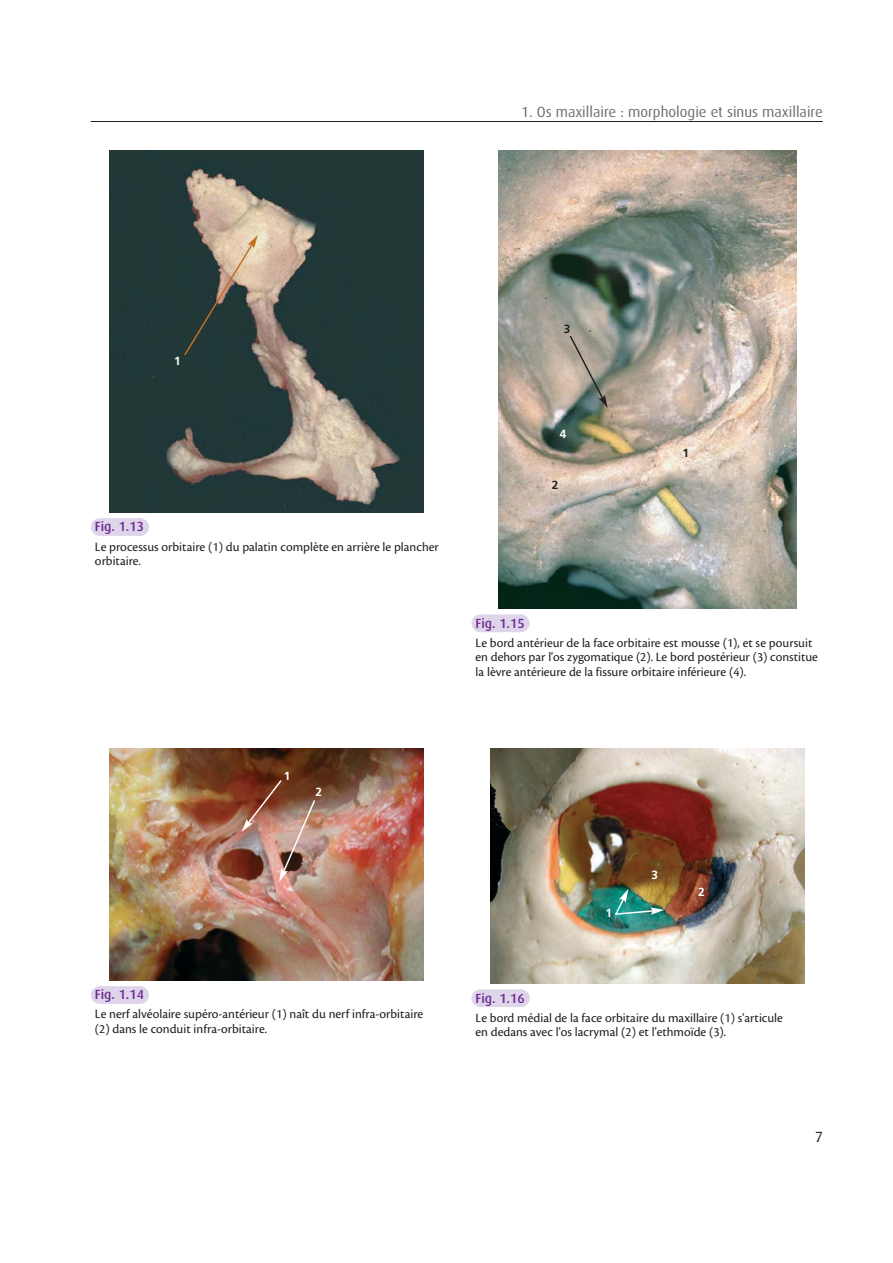
<style>
.page{position:relative;width:893px;height:1263px;background:#fff}
.page>*{position:absolute;margin:0;border:0;box-sizing:border-box;transform-origin:0 0}
.t1{font:14.7px "Dax";color:#6d6e70}
.t2{font:14.7px "Dax";color:#231f20}
.t3{font:13.35px/14.5px "Cronos Pro";color:#231f20}
.t4{font:500 13.35px "Dax";color:#6f2b91}
.t5{font:700 11.85px "Frutiger";color:#fff}
.t6{font:700 11.85px "Frutiger";color:#231f20}
</style>
<div class="page">
<hr style="left:91px;top:121px;width:732px;height:1px;background:#231f20">
<img style="left:110px;top:150px;width:313px;height:362px">
<svg style="left:183px;top:235px;width:75px;height:122px;background:#595e55"></svg>
<div style="left:100px;top:518px;width:39px;height:18px;background:#ded5ea"></div>
<svg style="left:139px;top:518px;width:1px;height:18px"></svg>
<img style="left:110px;top:749px;width:313px;height:231px">
<img style="left:242px;top:778px;width:74px;height:104px">
<div style="left:100px;top:986px;width:39px;height:18px;background:#ded5ea"></div>
<svg style="left:139px;top:986px;width:1px;height:18px"></svg>
<img style="left:498px;top:150px;width:298px;height:459px">
<svg style="left:568px;top:334px;width:40px;height:74px;background:#989589"></svg>
<div style="left:480px;top:614px;width:40px;height:18px;background:#ded5ea"></div>
<svg style="left:500px;top:614px;width:21px;height:18px"></svg>
<img style="left:490px;top:749px;width:314px;height:234px">
<svg style="left:614px;top:889px;width:50px;height:28px"></svg>
<div style="left:480px;top:989px;width:40px;height:18px;background:#ded5ea"></div>
<svg style="left:500px;top:989px;width:21px;height:18px"></svg>
<p class="t1" style="left:521px;top:105px;width:303px">1. Os maxillaire : morphologie et sinus maxillaire</p>
<p class="t5" style="left:174px;top:356px;width:8px">1</p>
<p class="t4" style="left:95px;top:519px;width:50px">Fig. 1.13</p>
<p class="t3" style="left:95px;top:540px;width:345px">Le processus orbitaire (1) du palatin complète en arrière le plancher orbitaire.</p>
<p class="t6" style="left:564px;top:324px;width:8px">3</p>
<p class="t5" style="left:560px;top:429px;width:8px">4</p>
<p class="t6" style="left:552px;top:480px;width:8px">2</p>
<p class="t6" style="left:683px;top:449px;width:8px">1</p>
<p class="t4" style="left:476px;top:615px;width:50px">Fig. 1.15</p>
<p class="t3" style="left:476px;top:636px;width:344px">Le bord antérieur de la face orbitaire est mousse (1), et se poursuit en dehors par l'os zygomatique (2). Le bord postérieur (3) constitue la lèvre antérieure de la fissure orbitaire inférieure (4).</p>
<p class="t5" style="left:284px;top:771px;width:8px">1</p>
<p class="t5" style="left:315px;top:787px;width:8px">2</p>
<p class="t4" style="left:95px;top:987px;width:50px">Fig. 1.14</p>
<p class="t3" style="left:95px;top:1008px;width:330px">Le nerf alvéolaire supéro-antérieur (1) naît du nerf infra-orbitaire (2) dans le conduit infra-orbitaire.</p>
<p class="t5" style="left:605px;top:908px;width:8px">1</p>
<p class="t5" style="left:651px;top:870px;width:8px">3</p>
<p class="t5" style="left:698px;top:887px;width:8px">2</p>
<p class="t4" style="left:476px;top:990px;width:50px">Fig. 1.16</p>
<p class="t3" style="left:476px;top:1011px;width:309px">Le bord médial de la face orbitaire du maxillaire (1) s'articule en dedans avec l'os lacrymal (2) et l'ethmoïde (3).</p>
<p class="t2" style="left:815px;top:1130px;width:9px">7</p>
</div>
